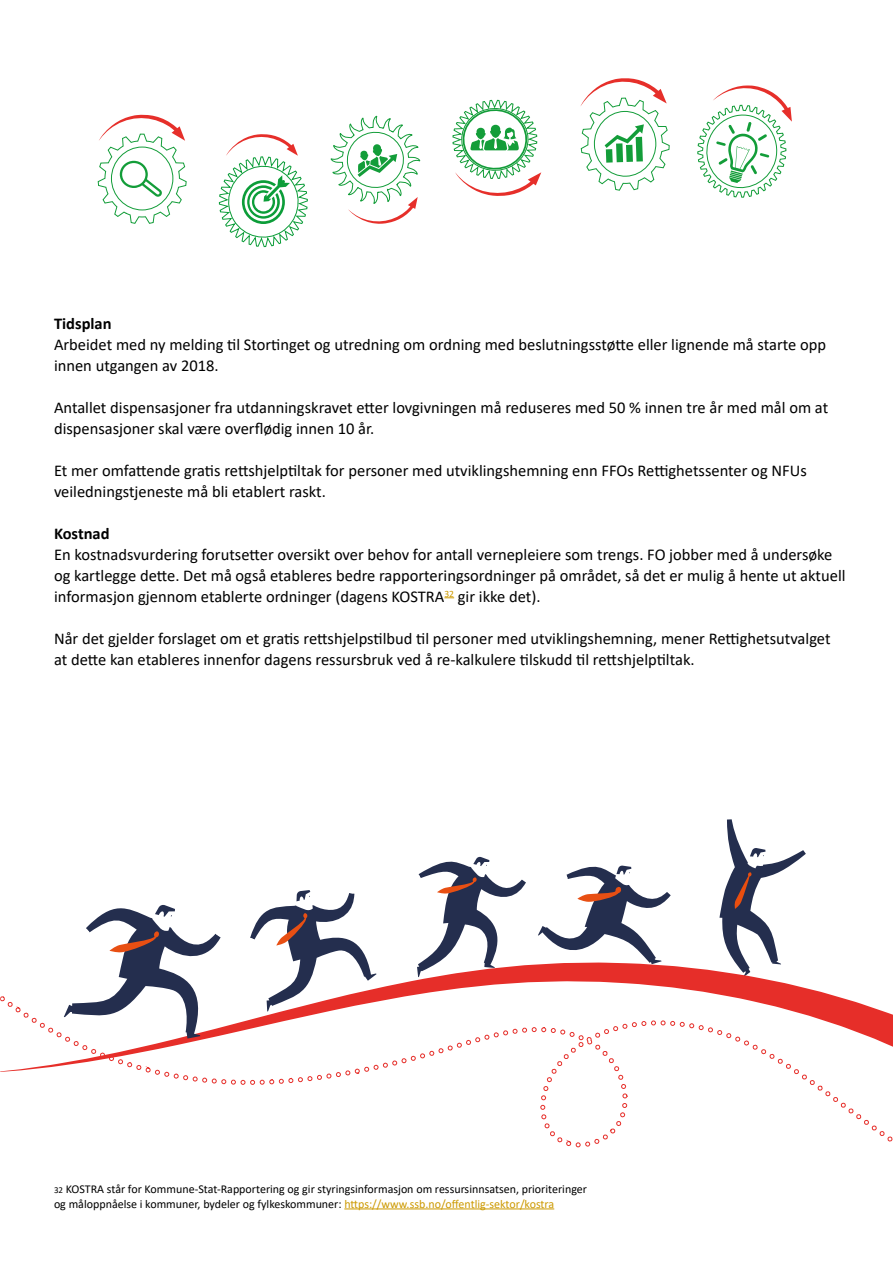
<style>
.page{position:relative;width:893px;height:1263px;background:#fff}
.page>*{position:absolute;margin:0;border:0;box-sizing:border-box;transform-origin:0 0}
.t1{font:16.5px/21px "Calibri";color:#000}
.t2{font:700 16.5px "Calibri";color:#000}
.t3{font:12px/15px "Calibri";color:#000}
.s1{font-size:9px}
.s2{color:#c90}
</style>
<div class="page">
<svg style="left:250px;top:890px;width:118px;height:72px"></svg>
<svg style="left:538px;top:865px;width:133px;height:97px"></svg>
<svg style="left:418px;top:856px;width:108px;height:106px"></svg>
<svg style="left:719px;top:819px;width:87px;height:143px"></svg>
<svg style="left:218px;top:134px;width:90px;height:114px"></svg>
<svg style="left:330px;top:115px;width:91px;height:109px"></svg>
<svg style="left:697px;top:85px;width:95px;height:113px"></svg>
<svg style="left:452px;top:99px;width:89px;height:97px"></svg>
<svg style="left:580px;top:78px;width:90px;height:113px"></svg>
<svg style="left:296px;top:962px;width:485px;height:15px"></svg>
<svg style="left:86px;top:904px;width:135px;height:73px"></svg>
<svg style="left:97px;top:114px;width:90px;height:110px"></svg>
<svg style="left:0;top:977px;width:893px;height:233px"></svg>
<p class="t2" style="left:54px;top:312px;width:59px">Tidsplan</p>
<p class="t1" style="left:54px;top:334px;width:774px">Arbeidet med ny melding til Stortinget og utredning om ordning med beslutningsstøtte eller lignende må starte opp innen utgangen av 2018.</p>
<p class="t1" style="left:54px;top:397px;width:776px">Antallet dispensasjoner fra utdanningskravet etter lovgivningen må reduseres med 50 % innen tre år med mål om at dispensasjoner skal være overflødig innen 10 år.</p>
<p class="t1" style="left:54px;top:460px;width:754px">Et mer omfattende gratis rettshjelptiltak for personer med utviklingshemning enn FFOs Rettighetssenter og NFUs veiledningstjeneste må bli etablert raskt.</p>
<p class="t2" style="left:54px;top:522px;width:57px">Kostnad</p>
<p class="t1" style="left:54px;top:544px;width:793px">En kostnadsvurdering forutsetter oversikt over behov for antall vernepleiere som trengs. FO jobber med å undersøke og kartlegge dette. Det må også etableres bedre rapporteringsordninger på området, så det er mulig å hente ut aktuell informasjon gjennom etablerte ordninger (dagens KOSTRA<sup>32</sup> gir ikke det).</p>
<p class="t1" style="left:54px;top:628px;width:778px">Når det gjelder forslaget om et gratis rettshjelpstilbud til personer med utviklingshemning, mener Rettighetsutvalget at dette kan etableres innenfor dagens ressursbruk ved å re-kalkulere tilskudd til rettshjelptiltak.</p>
<p class="t3" style="left:54px;top:1181px;width:535px"><span class="s1">32</span> KOSTRA står for Kommune-Stat-Rapportering og gir styringsinformasjon om ressursinnsatsen, prioriteringer og måloppnåelse i kommuner, bydeler og fylkeskommuner: <span class="s2">https://www.ssb.no/offentlig-sektor/kostra</span></p>
</div>
